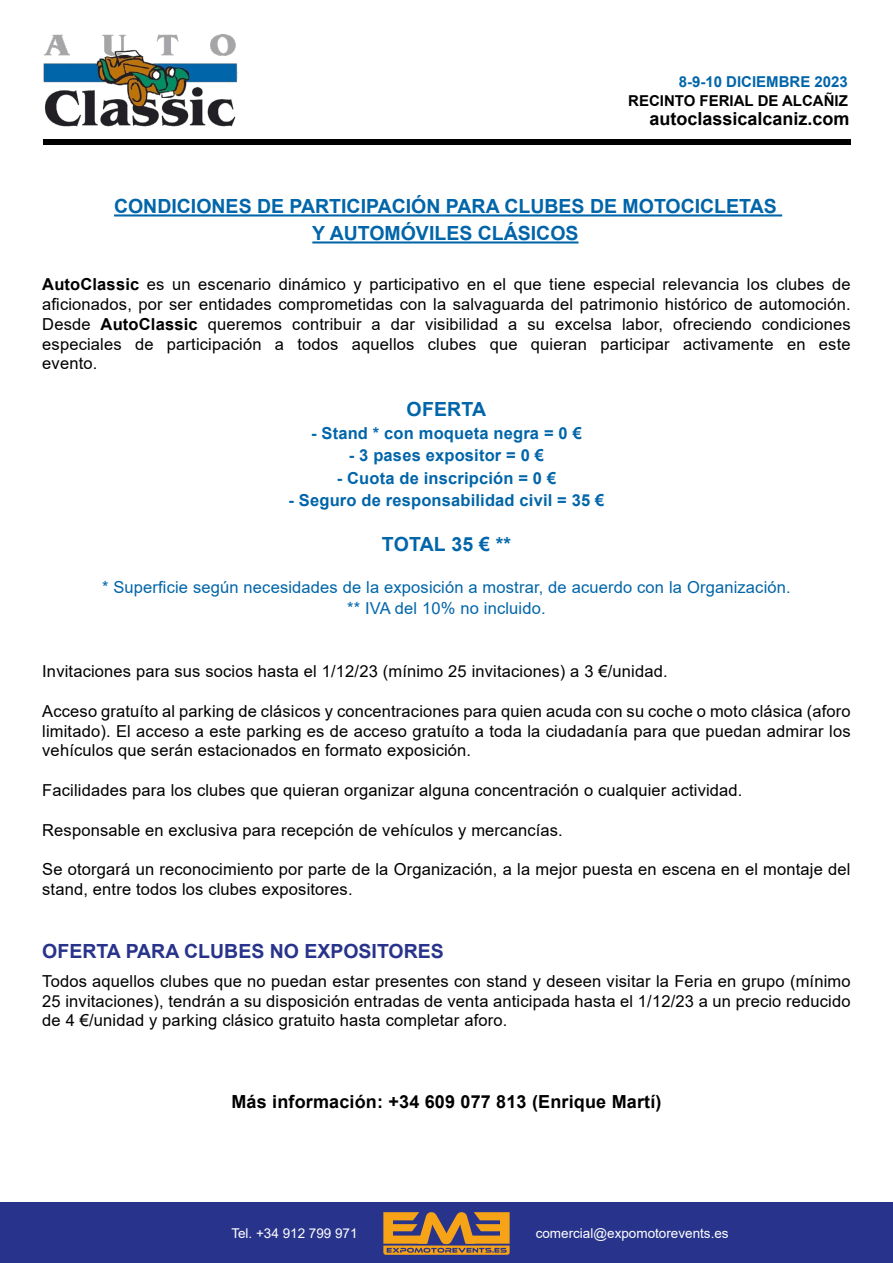
<style>
.page{position:relative;width:893px;height:1263px;background:#fff}
.page>*{position:absolute;margin:0;border:0;box-sizing:border-box;transform-origin:0 0}
.t1{font:700 19.5px/27px "Arial";color:#0065a9;text-align:center}
.t2{font:700 19.5px "Arial";color:#28348b}
.t3{font:700 18px "Arial";letter-spacing:.01em;color:#000}
.t4{font:16.5px/19.8px "Arial";letter-spacing:.01em;color:#000;text-align:justify}
.t5{font:700 16.5px "Arial";letter-spacing:.01em;color:#0065a9}
.t6{font:16.5px/21.6px "Arial";letter-spacing:.01em;color:#0065a9;text-align:center}
.t7{font:700 15px "Arial";color:#000}
.t8{font:700 15px "Arial";color:#0065a9}
.t9{font:13.5px "Arial";color:#fff}
.s1{font-weight:700}
</style>
<div class="page">
<hr style="left:114px;top:214px;width:668px;height:2px;background:#0065a9">
<hr style="left:312px;top:241px;width:266px;height:2px;background:#0065a9">
<div style="left:0;top:1202px;width:893px;height:61px;background:#28348b"></div>
<svg style="left:383px;top:1212px;width:127px;height:43px"></svg>
<div style="left:43px;top:139px;width:807px;height:6px;background:#000"></div>
<img style="left:43px;top:34px;width:195px;height:93px">
<p class="t8" style="left:679px;top:71px;width:171px">8-9-10 DICIEMBRE 2023</p>
<p class="t7" style="left:628px;top:90px;width:221px">RECINTO FERIAL DE ALCAÑIZ</p>
<p class="t3" style="left:649px;top:106px;width:202px">autoclassicalcaniz.com</p>
<p class="t1" style="left:114px;top:193px;width:664px">CONDICIONES DE PARTICIPACIÓN PARA CLUBES DE MOTOCICLETAS<br>Y AUTOMÓVILES CLÁSICOS</p>
<p class="t4" style="left:42px;top:274px;width:810px"><span class="s1">AutoClassic</span> es un escenario dinámico y participativo en el que tiene especial relevancia los clubes de aficionados, por ser entidades comprometidas con la salvaguarda del patrimonio histórico de automoción.<br>Desde <span class="s1">AutoClassic</span> queremos contribuir a dar visibilidad a su excelsa labor, ofreciendo condiciones especiales de participación a todos aquellos clubes que quieran participar activamente en este evento.</p>
<p class="t1" style="left:407px;top:396px;width:81px">OFERTA</p>
<p class="t5" style="left:311px;top:421px;width:272px">- Stand * con moqueta negra = 0 €</p>
<p class="t5" style="left:349px;top:444px;width:197px">- 3 pases expositor = 0 €</p>
<p class="t5" style="left:337px;top:466px;width:221px">- Cuota de inscripción = 0 €</p>
<p class="t5" style="left:288px;top:489px;width:317px">- Seguro de responsabilidad civil = 35 €</p>
<p class="t1" style="left:382px;top:531px;width:131px">TOTAL 35 € **</p>
<p class="t6" style="left:102px;top:576px;width:690px">* Superficie según necesidades de la exposición a mostrar, de acuerdo con la Organización. ** IVA del 10% no incluido.</p>
<p class="t4" style="left:42px;top:661px;width:627px">Invitaciones para sus socios hasta el 1/12/23 (mínimo 25 invitaciones) a 3 €/unidad.</p>
<p class="t4" style="left:42px;top:701px;width:810px">Acceso gratuíto al parking de clásicos y concentraciones para quien acuda con su coche o moto clásica (aforo limitado). El acceso a este parking es de acceso gratuíto a toda la ciudadanía para que puedan admirar los vehículos que serán estacionados en formato exposición.</p>
<p class="t4" style="left:42px;top:780px;width:702px">Facilidades para los clubes que quieran organizar alguna concentración o cualquier actividad.</p>
<p class="t4" style="left:42px;top:820px;width:522px">Responsable en exclusiva para recepción de vehículos y mercancías.</p>
<p class="t4" style="left:42px;top:859px;width:810px">Se otorgará un reconocimiento por parte de la Organización, a la mejor puesta en escena en el montaje del stand, entre todos los clubes expositores.</p>
<p class="t2" style="left:42px;top:937px;width:403px">OFERTA PARA CLUBES NO EXPOSITORES</p>
<p class="t4" style="left:42px;top:971px;width:810px">Todos aquellos clubes que no puedan estar presentes con stand y deseen visitar la Feria en grupo (mínimo 25 invitaciones), tendrán a su disposición entradas de venta anticipada hasta el 1/12/23 a un precio reducido de 4 €/unidad y parking clásico gratuito hasta completar aforo.</p>
<p class="t3" style="left:231px;top:1088px;width:432px">Más información: +34 609 077 813 (Enrique Martí)</p>
<p class="t9" style="left:231px;top:1223px;width:128px">Tel. +34 912 799 971</p>
<p class="t9" style="left:536px;top:1223px;width:195px">comercial@expomotorevents.es</p>
</div>
